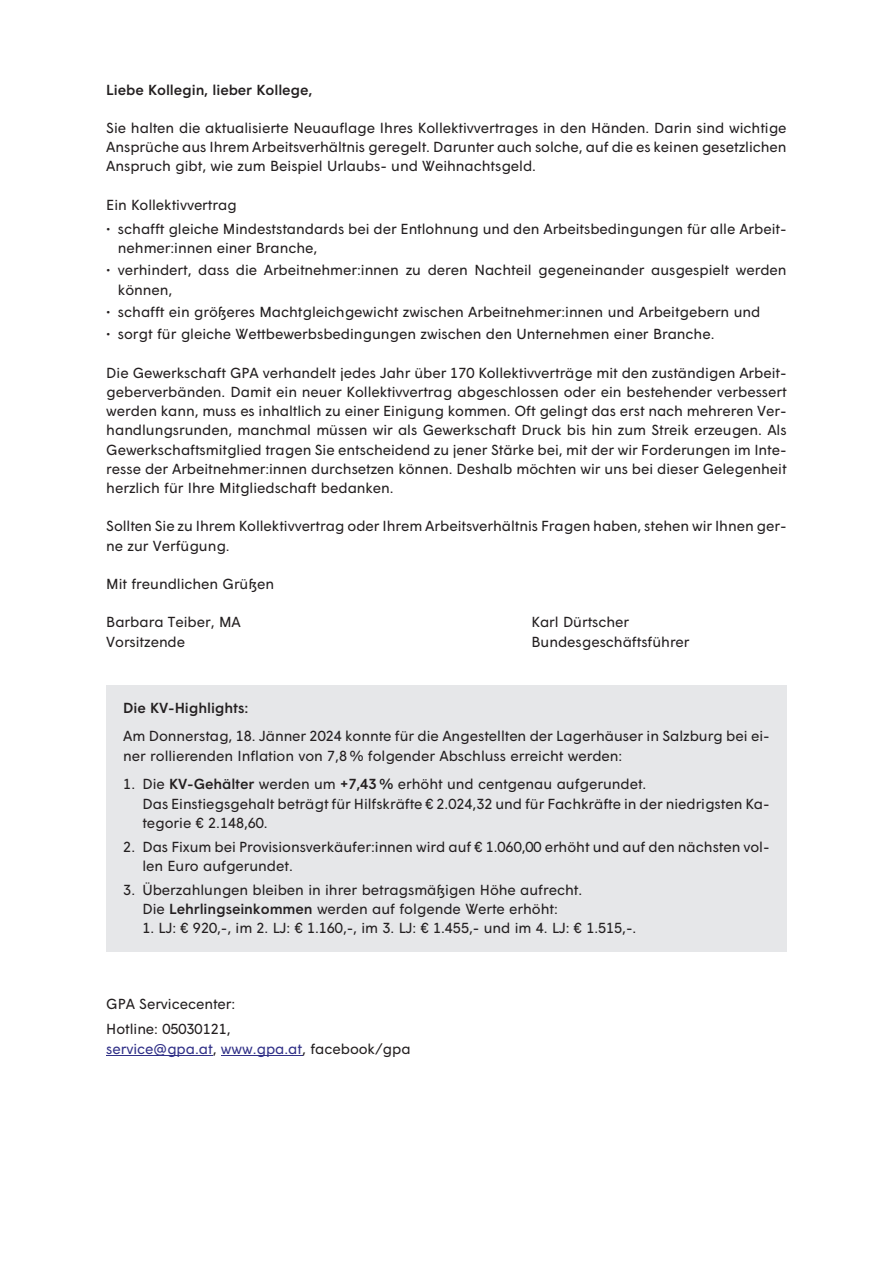
<style>
.page{position:relative;width:893px;height:1263px;background:#fff}
.page>*{position:absolute;margin:0;border:0;box-sizing:border-box;transform-origin:0 0}
.t1{font:14.55px/19.2px "Adv OT972 d 6 cfc";color:#231f20}
.t2{font:14.55px "Adv O Tcb 864 b 7 f";color:#231f20}
.t3{font:14.55px "Adv OT972 d 6 cfc";color:#303087}
.s1{font-style:inherit}
.s2{font-family:"Adv O Tcb 864 b 7 f"}
.s3{color:#231f20}
</style>
<div class="page">
<div style="left:106px;top:685px;width:681px;height:266px;background:#e6e7e9"></div>
<hr style="left:106px;top:1055px;width:107px;height:1px;background:#303087">
<hr style="left:221px;top:1055px;width:81px;height:1px;background:#303087">
<p class="t2" style="left:106px;top:84px;width:207px">Liebe Kollegin, lieber Kollege,</p>
<p class="t1" style="left:106px;top:120px;width:682px;text-align:justify">Sie halten die aktualisierte Neuauflage Ihres Kollektivvertrages in den Händen. Darin sind wichtige Ansprüche aus Ihrem Arbeitsverhältnis geregelt. Darunter auch solche, auf die es keinen gesetzlichen Anspruch gibt, wie zum Beispiel Urlaubs- und Weihnachtsgeld.</p>
<p class="t1" style="left:106px;top:197px;width:132px">Ein Kollektivvertrag</p>
<p class="t1" style="left:118px;top:221px;width:670px;text-indent:-12px"><span class="s1">•</span> schafft gleiche Mindeststandards bei der Entlohnung und den Arbeitsbedingungen für alle Arbeit&shy;nehmer:innen einer Branche,</p>
<p class="t1" style="left:118px;top:262px;width:670px;text-indent:-12px"><span class="s1">•</span> verhindert, dass die Arbeitnehmer:innen zu deren Nachteil gegeneinander ausgespielt werden können,</p>
<p class="t1" style="left:106px;top:304px;width:655px"><span class="s1">•</span> schafft ein größeres Machtgleichgewicht zwischen Arbeitnehmer:innen und Arbeitgebern und</p>
<p class="t1" style="left:106px;top:326px;width:610px"><span class="s1">•</span> sorgt für gleiche Wettbewerbsbedingungen zwischen den Unternehmen einer Branche.</p>
<p class="t1" style="left:106px;top:364px;width:682px;text-align:justify">Die Gewerkschaft GPA verhandelt jedes Jahr über 170 Kollektivverträge mit den zuständigen Arbeit&shy;geberverbänden. Damit ein neuer Kollektivvertrag abgeschlossen oder ein bestehender verbessert werden kann, muss es inhaltlich zu einer Einigung kommen. Oft gelingt das erst nach mehreren Ver&shy;handlungsrunden, manchmal müssen wir als Gewerkschaft Druck bis hin zum Streik erzeugen. Als Gewerkschaftsmitglied tragen Sie entscheidend zu jener Stärke bei, mit der wir Forderungen im Inte&shy;resse der Arbeitnehmer:innen durchsetzen können. Deshalb möchten wir uns bei dieser Gelegenheit herzlich für Ihre Mitgliedschaft bedanken.</p>
<p class="t1" style="left:106px;top:518px;width:682px">Sollten Sie zu Ihrem Kollektivvertrag oder Ihrem Arbeitsverhältnis Fragen haben, stehen wir Ihnen ger&shy;ne zur Verfügung.</p>
<p class="t1" style="left:106px;top:576px;width:169px">Mit freundlichen Grüßen</p>
<p class="t1" style="left:106px;top:614px;width:136px">Barbara Teiber, MA</p>
<p class="t1" style="left:531px;top:614px;width:99px">Karl Dürtscher</p>
<p class="t1" style="left:106px;top:633px;width:80px">Vorsitzende</p>
<p class="t1" style="left:531px;top:633px;width:160px">Bundesgeschäftsführer</p>
<p class="t2" style="left:123px;top:702px;width:127px">Die KV-Highlights:</p>
<p class="t1" style="left:123px;top:728px;width:648px">Am Donnerstag, 18. Jänner 2024 konnte für die Angestellten der Lagerhäuser in Salzburg bei ei&shy;ner rollierenden Inflation von 7,8 % folgender Abschluss erreicht werden:</p>
<p class="t1" style="left:142px;top:776px;width:629px;text-indent:-19px">1. Die <span class="s2">KV-Gehälter</span> werden um <span class="s2">+7,43 %</span> erhöht und centgenau aufgerundet.<br>Das Einstiegsgehalt beträgt für Hilfskräfte <span class="s1">€</span> 2.024,32 und für Fachkräfte in der niedrigsten Ka&shy;tegorie <span class="s1">€</span> 2.148,60.</p>
<p class="t1" style="left:142px;top:838px;width:629px;text-indent:-19px">2. Das Fixum bei Provisionsverkäufer:innen wird auf <span class="s1">€</span> 1.060,00 erhöht und auf den nächsten vol&shy;len Euro aufgerundet.</p>
<p class="t1" style="left:123px;top:882px;width:460px;text-align:center">3. Überzahlungen bleiben in ihrer betragsmäßigen Höhe aufrecht.<br>Die <span class="s2">Lehrlingseinkommen</span> werden auf folgende Werte erhöht:</p>
<p class="t1" style="left:142px;top:920px;width:495px">1. LJ: <span class="s1">€</span> 920,-, im 2. LJ: <span class="s1">€</span> 1.160,-, im 3. LJ: <span class="s1">€</span> 1.455,- und im 4. LJ: <span class="s1">€</span> 1.515,-.</p>
<p class="t1" style="left:106px;top:992px;width:131px;line-height:25.7px">GPA Servicecenter:<br>Hotline: 05030121,</p>
<p class="t3" style="left:106px;top:1043px;width:306px">service@gpa.at<span class="s3">,</span> www.gpa.at<span class="s3">, facebook/gpa</span></p>
</div>
